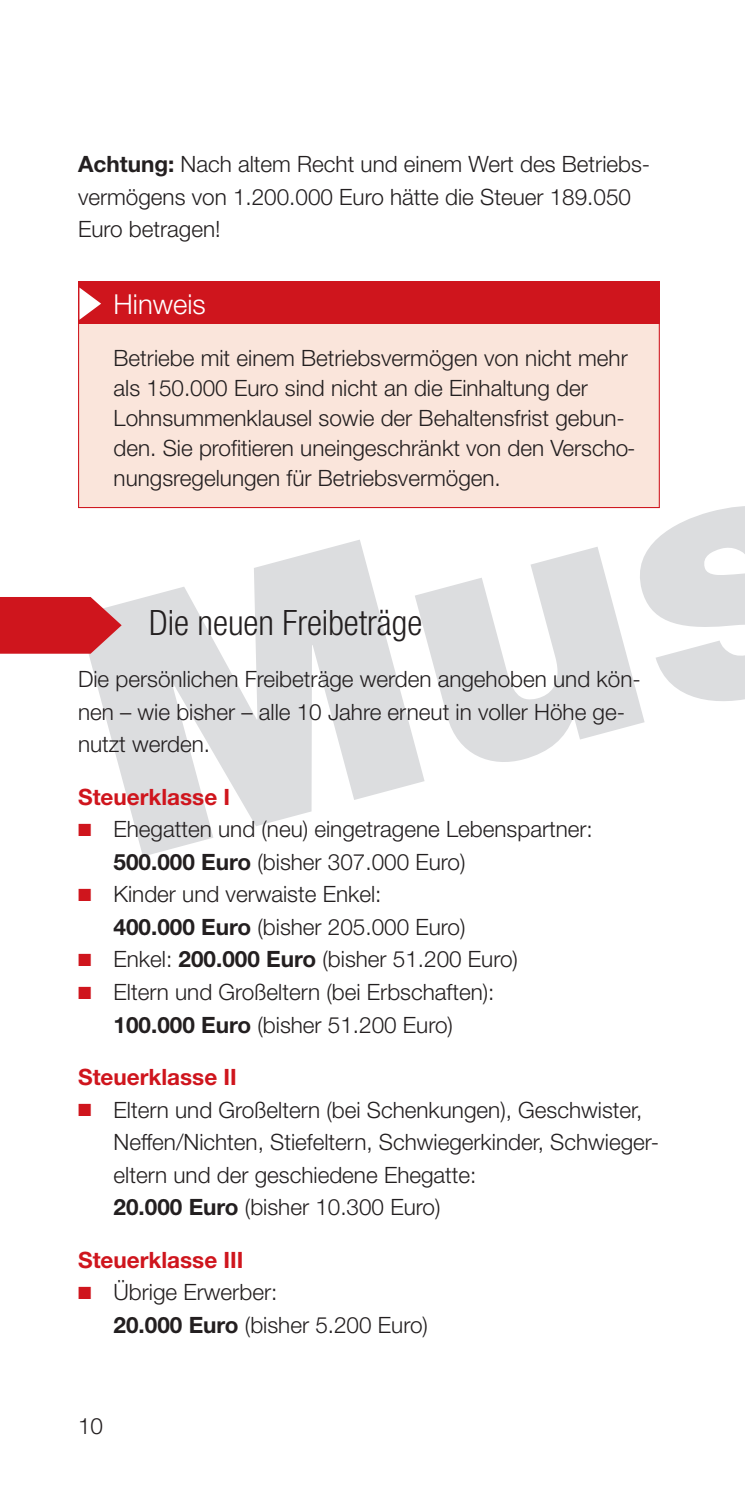
<style>
.page{position:relative;width:745px;height:1489px;background:#fff}
.page>*{position:absolute;margin:0;border:0;box-sizing:border-box;transform-origin:0 0}
.t1{font:300 condensed 35px "Helvetica Neue";color:#231f20}
.t2{font:300 27.5px "Helvetica Neue";color:#fff}
.t3{font:300 22.5px/32.5px "Helvetica Neue";color:#231f20}
.t4{font:700 22.5px "Helvetica Neue";color:#cf151d}
.s1{font-weight:700}
.s2{color:#cf151d}
.s3{font-family:"Helvetica Neue LT Std";font-weight:700}
</style>
<div class="page">
<div style="left:79px;top:282px;width:579px;height:225px;background:#fae5db"></div>
<div style="left:78px;top:281px;width:581px;height:43px;background:#cf151d"></div>
<svg style="left:79px;top:287px;width:22px;height:33px"></svg>
<div style="left:0;top:597px;width:78px;height:56px;background:#cf151d"></div>
<svg style="left:78px;top:488px;width:582px;height:166px"></svg>
<p class="t3" style="left:78px;top:150px;width:573px"><span class="s1">Achtung:</span> Nach altem Recht und einem Wert des Betriebs&shy;vermögens von 1.200.000 Euro hätte die Steuer 189.050<br>Euro betragen!</p>
<p class="t2" style="left:113px;top:294px;width:94px">Hinweis</p>
<p class="t3" style="left:113px;top:345px;width:523px;line-height:30px">Betriebe mit einem Betriebsvermögen von nicht mehr als 150.000 Euro sind nicht an die Einhaltung der Lohnsummenklausel sowie der Behaltensfrist gebun&shy;den. Sie profitieren uneingeschränkt von den Verscho&shy;nungsregelungen für Betriebsvermögen.</p>
<h1 class="t1" style="left:149px;top:609px;width:275px">Die neuen Freibeträge</h1>
<p class="t3" style="left:78px;top:665px;width:564px">Die persönlichen Freibeträge werden angehoben und kön&shy;nen – wie bisher – alle 10 Jahre erneut in voller Höhe ge&shy;nutzt werden.</p>
<p class="t4" style="left:78px;top:788px;width:154px">Steuerklasse I</p>
<p class="t3" style="left:113px;top:815px;width:480px;text-indent:-35px"><span class="s2">■</span> Ehegatten und (neu) eingetragene Lebenspartner:<br><span class="s3">500.000 Euro</span> (bisher 307.000 Euro)</p>
<p class="t3" style="left:113px;top:880px;width:353px;text-indent:-35px"><span class="s2">■</span> Kinder und verwaiste Enkel:<br><span class="s3">400.000 Euro</span> (bisher 205.000 Euro)</p>
<p class="t3" style="left:78px;top:945px;width:441px"><span class="s2">■</span> Enkel: <span class="s3">200.000 Euro</span> (bisher 51.200 Euro)</p>
<p class="t3" style="left:78px;top:977px;width:417px;text-align:center"><span class="s2">■</span> Eltern und Großeltern (bei Erbschaften):<br><span class="s3">100.000 Euro</span> (bisher 51.200 Euro)</p>
<p class="t4" style="left:78px;top:1068px;width:160px">Steuerklasse II</p>
<p class="t3" style="left:113px;top:1095px;width:546px;text-indent:-35px"><span class="s2">■</span> Eltern und Großeltern (bei Schenkungen), Geschwister, Neffen/Nichten, Stiefeltern, Schwiegerkinder, Schwieger&shy;eltern und der geschiedene Ehegatte:<br><span class="s3">20.000 Euro</span> (bisher 10.300 Euro)</p>
<p class="t4" style="left:78px;top:1251px;width:167px">Steuerklasse III</p>
<p class="t3" style="left:113px;top:1277px;width:316px;text-indent:-35px"><span class="s2">■</span> Übrige Erwerber:<br><span class="s3">20.000 Euro</span> (bisher 5.200 Euro)</p>
<p class="t3" style="left:78px;top:1411px;width:26px">10</p>
</div>
